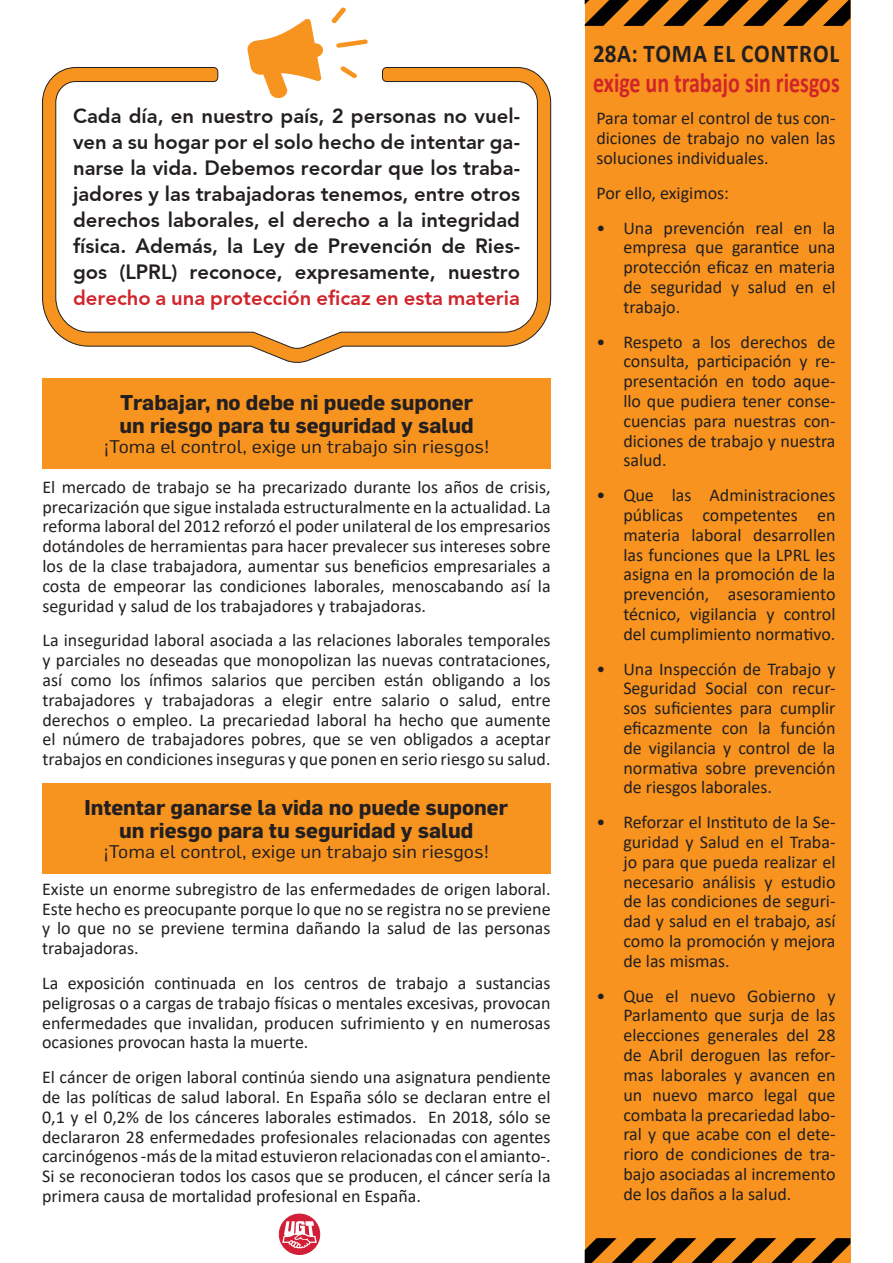
<style>
.page{position:relative;width:893px;height:1263px;background:#fff}
.page>*{position:absolute;margin:0;border:0;box-sizing:border-box;transform-origin:0 0}
.t1{font:700 28.05px "Calibri";color:#d1232a;scale:.78 1}
.t2{font:700 25.65px "Calibri";letter-spacing:.04em;color:#231f20;scale:.9 1}
.t3{font:700 21px/23.1px "Flama";color:#231f20}
.t4{font:700 20.25px/26.1px "Expo S Si";color:#231f20;text-align:justify}
.t5{font:18px/19.8px "Calibri";color:#231f20;text-align:justify}
.t6{font:18px "Flama";color:#231f20;scale:1.1 1}
.s1{color:#d1232a}
</style>
<div class="page">
<div style="left:585px;top:0;width:265px;height:167px;background:#f7931e"></div>
<svg style="left:585px;top:0;width:265px;height:26px"></svg>
<div style="left:585px;top:1093px;width:265px;height:170px;background:#f7931e"></div>
<svg style="left:585px;top:1238px;width:265px;height:25px"></svg>
<div style="left:585px;top:165px;width:265px;height:1036px;background:#f7931e"></div>
<svg style="left:336px;top:39px;width:32px;height:9px"></svg>
<svg style="left:331px;top:7px;width:15px;height:16px"></svg>
<svg style="left:247px;top:18px;width:77px;height:49px"></svg>
<svg style="left:42px;top:67px;width:509px;height:296px"></svg>
<div style="left:43px;top:378px;width:508px;height:91px;background:#f7941f"></div>
<div style="left:42px;top:783px;width:508px;height:91px;background:#f7941f"></div>
<svg style="left:278px;top:1213px;width:43px;height:42px"></svg>
<div style="left:278px;top:1213px;width:43px;height:42px;border:1px solid #fff;border-radius:50%"></div>
<div style="left:279px;top:1214px;width:41px;height:40px;background:#d21e37;border-radius:50%"></div>
<div style="left:279px;top:1214px;width:41px;height:40px;border:1px solid #d21e37;border-radius:50%"></div>
<svg style="left:282px;top:1221px;width:35px;height:28px"></svg>
<p class="t4" style="left:73px;top:103px;width:448px">Cada día, en nuestro país, 2 personas no vuel&shy;ven a su hogar por el solo hecho de intentar ga&shy;narse la vida. Debemos recordar que los traba&shy;jadores y las trabajadoras tenemos, entre otros derechos laborales, el derecho a la integridad física. Además, la Ley de Prevención de Ries&shy;gos (LPRL) reconoce, expresamente, nuestro <span class="s1">derecho a una protección eficaz en esta materia</span></p>
<p class="t3" style="left:119px;top:390px;width:356px">Trabajar, no debe ni puede suponer un riesgo para tu seguridad y salud</p>
<p class="t6" style="left:104px;top:435px;width:352px">¡Toma el control, exige un trabajo sin riesgos!</p>
<p class="t5" style="left:43px;top:476px;width:510px">El mercado de trabajo se ha precarizado durante los años de crisis, precarización que sigue instalada estructuralmente en la actualidad. La reforma laboral del 2012 reforzó el poder unilateral de los empresarios dotándoles de herramientas para hacer prevalecer sus intereses sobre los de la clase trabajadora, aumentar sus beneficios empresariales a costa de empeorar las condiciones laborales, menoscabando así la seguridad y salud de los trabajadores y trabajadoras.</p>
<p class="t5" style="left:43px;top:630px;width:510px">La inseguridad laboral asociada a las relaciones laborales temporales y parciales no deseadas que monopolizan las nuevas contrataciones, así como los ínfimos salarios que perciben están obligando a los trabajadores y trabajadoras a elegir entre salario o salud, entre derechos o empleo. La precariedad laboral ha hecho que aumente el número de trabajadores pobres, que se ven obligados a aceptar trabajos en condiciones inseguras y que ponen en serio riesgo su salud.</p>
<p class="t3" style="left:84px;top:795px;width:425px;text-align:center">Intentar ganarse la vida no puede suponer un riesgo para tu seguridad y salud</p>
<p class="t6" style="left:103px;top:840px;width:352px">¡Toma el control, exige un trabajo sin riesgos!</p>
<p class="t5" style="left:42px;top:878px;width:510px">Existe un enorme subregistro de las enfermedades de origen laboral.<br>Este hecho es preocupante porque lo que no se registra no se previene y lo que no se previene termina dañando la salud de las personas trabajadoras.</p>
<p class="t5" style="left:42px;top:972px;width:510px">La exposición continuada en los centros de trabajo a sustancias peligrosas o a cargas de trabajo físicas o mentales excesivas, provocan enfermedades que invalidan, producen sufrimiento y en numerosas ocasiones provocan hasta la muerte.</p>
<p class="t5" style="left:42px;top:1067px;width:510px">El cáncer de origen laboral continúa siendo una asignatura pendiente de las políticas de salud laboral. En España sólo se declaran entre el 0,1 y el 0,2% de los cánceres laborales estimados. En 2018, sólo se declararon 28 enfermedades profesionales relacionadas con agentes carcinógenos -más de la mitad estuvieron relacionadas con el amianto-.<br>Si se reconocieran todos los casos que se producen, el cáncer sería la primera causa de mortalidad profesional en España.</p>
<p class="t2" style="left:593px;top:35px;width:275px">28A: TOMA EL CONTROL</p>
<p class="t1" style="left:593px;top:62px;width:318px">exige un trabajo sin riesgos</p>
<p class="t5" style="left:596px;top:108px;width:241px">Para tomar el control de tus con&shy;diciones de trabajo no valen las soluciones individuales.</p>
<p class="t5" style="left:596px;top:182px;width:134px">Por ello, exigimos:</p>
<p class="t5" style="left:623px;top:217px;width:214px;text-indent:-27px">• Una prevención real en la empresa que garantice una protección eficaz en materia de seguridad y salud en el trabajo.</p>
<p class="t5" style="left:623px;top:331px;width:214px;text-indent:-27px">• Respeto a los derechos de consulta, participación y re&shy;presentación en todo aque&shy;llo que pudiera tener conse&shy;cuencias para nuestras con&shy;diciones de trabajo y nuestra salud.</p>
<p class="t5" style="left:623px;top:485px;width:214px;text-indent:-27px">• Que las Administraciones públicas competentes en materia laboral desarrollen las funciones que la LPRL les asigna en la promoción de la prevención, asesoramiento técnico, vigilancia y control del cumplimiento normativo.</p>
<p class="t5" style="left:623px;top:658px;width:214px;text-indent:-27px">• Una Inspección de Trabajo y Seguridad Social con recur&shy;sos suficientes para cumplir eficazmente con la función de vigilancia y control de la normativa sobre prevención de riesgos laborales.</p>
<p class="t5" style="left:623px;top:812px;width:214px;text-indent:-27px">• Reforzar el Instituto de la Se&shy;guridad y Salud en el Traba&shy;jo para que pueda realizar el necesario análisis y estudio de las condiciones de seguri&shy;dad y salud en el trabajo, así como la promoción y mejora de las mismas.</p>
<p class="t5" style="left:623px;top:985px;width:214px;text-indent:-27px">• Que el nuevo Gobierno y Parlamento que surja de las elecciones generales del 28 de Abril deroguen las refor&shy;mas laborales y avancen en un nuevo marco legal que combata la precariedad labo&shy;ral y que acabe con el dete&shy;rioro de condiciones de tra&shy;bajo asociadas al incremento de los daños a la salud.</p>
</div>
